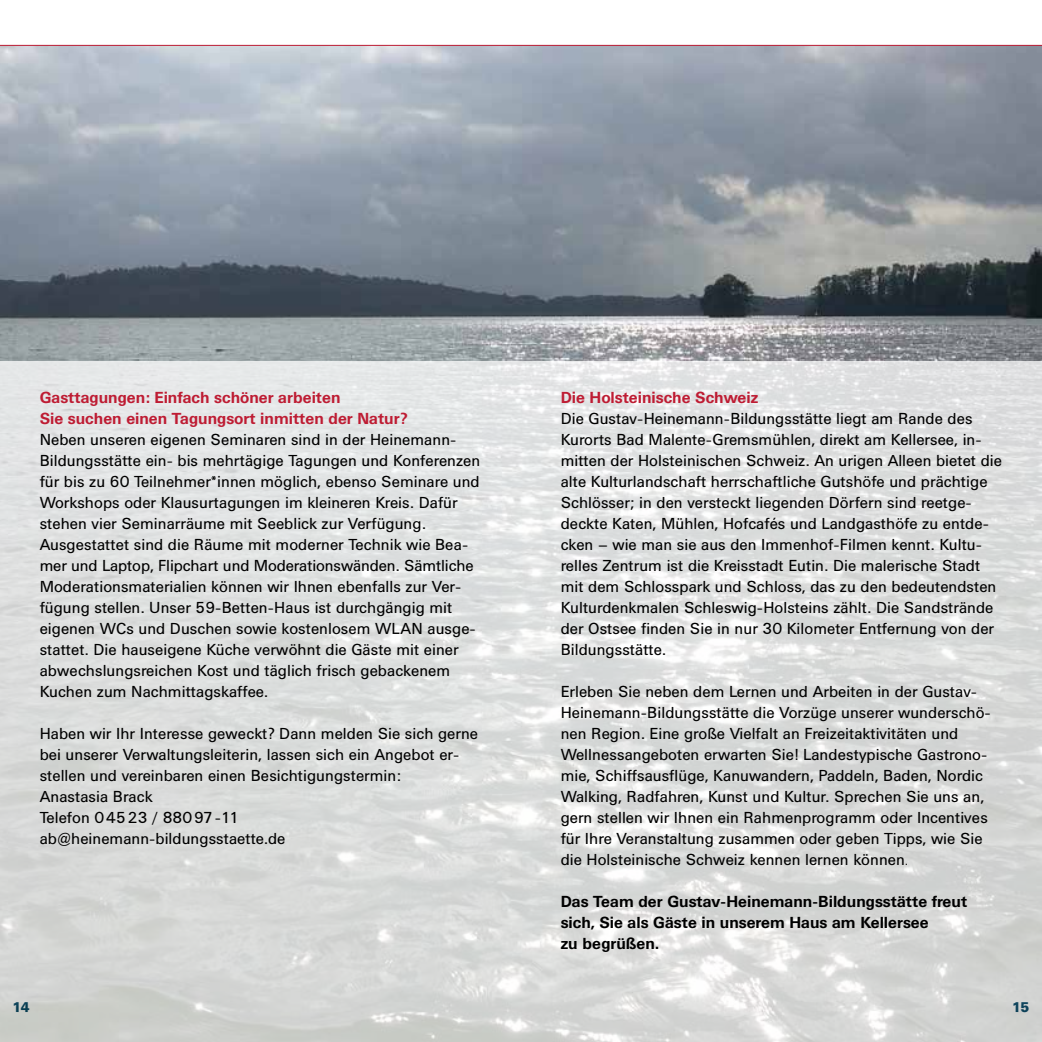
<style>
.page{position:relative;width:1042px;height:1042px;background:#fff}
.page>*{position:absolute;margin:0;border:0;box-sizing:border-box;transform-origin:0 0}
.t1{font:15.75px/21px "Univers BQ";color:#000}
.t2{font:700 15.75px/21px "Univers BQ";color:#be1c33}
.t3{font:700 15.75px/21px "Univers BQ";color:#000}
.t4{font:900 14px "Univers BQ";color:#004566}
.s1{font-weight:300}
</style>
<div class="page">
<img style="left:0;top:361px;width:1042px;height:681px">
<img style="left:0;top:46px;width:1042px;height:315px">
<hr style="left:0;top:45px;width:1042px;height:1px;background:#be1c33">
<p class="t2" style="left:40px;top:387px;width:369px">Gasttagungen: Einfach schöner arbeiten<br>Sie suchen einen Tagungsort inmitten der Natur?</p>
<p class="t1" style="left:40px;top:429px;width:442px">Neben unseren eigenen Seminaren sind in der Heinemann-Bildungsstätte ein- bis mehrtägige Tagungen und Konferenzen für bis zu 60 Teilnehmer*innen möglich, ebenso Seminare und Workshops oder Klausurtagungen im kleineren Kreis. Dafür stehen vier Seminarräume mit Seeblick zur Verfügung.<br>Ausgestattet sind die Räume mit moderner Technik wie Bea&shy;mer und Laptop, Flipchart und Moderationswänden. Sämtliche Moderationsmaterialien können wir Ihnen ebenfalls zur Ver&shy;fügung stellen. Unser 59-Betten-Haus ist durchgängig mit eigenen WCs und Duschen sowie kostenlosem WLAN ausge&shy;stattet. Die hauseigene Küche verwöhnt die Gäste mit einer abwechslungsreichen Kost und täglich frisch gebackenem Kuchen zum Nachmittagskaffee.</p>
<p class="t1" style="left:40px;top:723px;width:440px">Haben wir Ihr Interesse geweckt? Dann melden Sie sich gerne bei unserer Verwaltungsleiterin, lassen sich ein Angebot er&shy;stellen und vereinbaren einen Besichtigungstermin:<br>Anastasia Brack<br>Telefon 04523 / 88097-11 ab@heinemann-bildungsstaette.de</p>
<p class="t2" style="left:561px;top:387px;width:199px">Die Holsteinische Schweiz</p>
<p class="t1" style="left:561px;top:408px;width:443px">Die Gustav-Heinemann-Bildungsstätte liegt am Rande des Kurorts Bad Malente-Gremsmühlen, direkt am Kellersee, in&shy;mitten der Holsteinischen Schweiz. An urigen Alleen bietet die alte Kulturlandschaft herrschaftliche Gutshöfe und prächtige Schlösser; in den versteckt liegenden Dörfern sind reetge&shy;deckte Katen, Mühlen, Hofcafés und Landgasthöfe zu entde&shy;cken – wie man sie aus den Immenhof-Filmen kennt. Kultu&shy;relles Zentrum ist die Kreisstadt Eutin. Die malerische Stadt mit dem Schlosspark und Schloss, das zu den bedeutendsten Kulturdenkmalen Schleswig-Holsteins zählt. Die Sandstrände der Ostsee finden Sie in nur 30 Kilometer Entfernung von der Bildungsstätte.</p>
<p class="t1" style="left:561px;top:681px;width:432px">Erleben Sie neben dem Lernen und Arbeiten in der Gustav-Heinemann-Bildungsstätte die Vorzüge unserer wunderschö&shy;nen Region. Eine große Vielfalt an Freizeitaktivitäten und Wellnessangeboten erwarten Sie! Landestypische Gastrono&shy;mie, Schiffsausflüge, Kanuwandern, Paddeln, Baden, Nordic Walking, Radfahren, Kunst und Kultur. Sprechen Sie uns an, gern stellen wir Ihnen ein Rahmenprogramm oder Incentives für Ihre Veranstaltung zusammen oder geben Tipps, wie Sie die Holsteinische Schweiz kennen lernen können<span class="s1">.</span></p>
<p class="t3" style="left:561px;top:891px;width:408px">Das Team der Gustav-Heinemann-Bildungsstätte freut sich, Sie als Gäste in unserem Haus am Kellersee<br>zu begrüßen.</p>
<p class="t4" style="left:12px;top:999px;width:19px">14</p>
<p class="t4" style="left:1012px;top:999px;width:19px">15</p>
</div>
